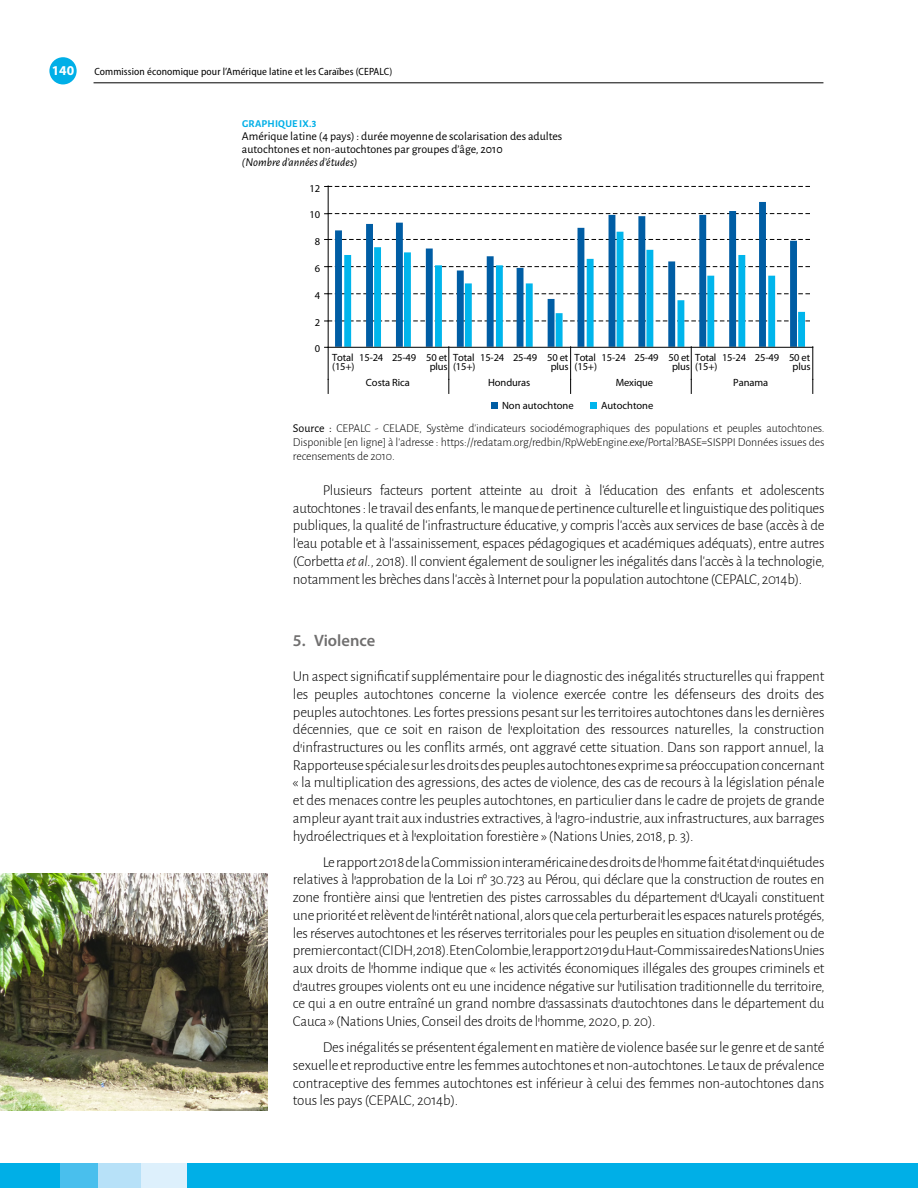
<style>
.page{position:relative;width:918px;height:1188px;background:#fff}
.page>*{position:absolute;margin:0;border:0;box-sizing:border-box;transform-origin:0 0}
.t1{font:600 16.5px "Myriad Pro";color:#706f6f}
.t2{font:300 15px/17.7px "Alegreya Sans";letter-spacing:-.02em;color:#000;text-align:justify}
.t3{font:700 13.5px "Myriad Pro";color:#fff}
.t4{font:300 12px/14.4px "Alegreya Sans";letter-spacing:-.01em;color:#000;text-align:justify}
.t5{font:12px/12.8px "Alegreya Sans";color:#000}
.t6{font:italic 12px "Alegreya Sans";color:#000}
.t7{font:10.5px/9.9px "Myriad Pro";letter-spacing:-.015em;color:#000}
.t8{font:semi-condensed 10.5px "Myriad Pro";letter-spacing:.01em;color:#000}
.t9{font:700 10.5px "Alegreya Sans";letter-spacing:.015em;color:#00afe7}
.s1{font-weight:400}
.s2{font-style:italic}
</style>
<div class="page">
<hr style="left:94px;top:82px;width:729px;height:1px;background:#000">
<div style="left:49px;top:57px;width:28px;height:27px;background:#00afe7;border-radius:50%"></div>
<div style="left:0;top:1163px;width:918px;height:25px;background:#00afe7"></div>
<div style="left:60px;top:1163px;width:46px;height:25px;background:#49bfed"></div>
<div style="left:99px;top:1163px;width:45px;height:25px;background:#b7e1f8"></div>
<div style="left:141px;top:1163px;width:46px;height:25px;background:#ddf0fc"></div>
<img style="left:0;top:874px;width:267px;height:236px">
<svg style="left:492px;top:402px;width:6px;height:6px"></svg>
<svg style="left:590px;top:402px;width:6px;height:6px"></svg>
<svg style="left:325px;top:321px;width:485px;height:1px"></svg>
<svg style="left:325px;top:293px;width:485px;height:2px"></svg>
<svg style="left:325px;top:266px;width:485px;height:1px"></svg>
<svg style="left:325px;top:239px;width:485px;height:1px"></svg>
<svg style="left:325px;top:213px;width:485px;height:1px"></svg>
<svg style="left:325px;top:186px;width:485px;height:1px"></svg>
<svg style="left:335px;top:202px;width:462px;height:145px"></svg>
<svg style="left:344px;top:232px;width:461px;height:115px"></svg>
<hr style="left:328px;top:347px;width:485px;height:1px;background:#000">
<hr style="left:328px;top:186px;width:1px;height:193px;background:#000">
<hr style="left:448px;top:347px;width:1px;height:32px;background:#000">
<hr style="left:570px;top:347px;width:1px;height:32px;background:#000">
<hr style="left:691px;top:347px;width:1px;height:32px;background:#000">
<hr style="left:812px;top:347px;width:1px;height:32px;background:#000">
<svg style="left:328px;top:379px;width:1px;height:14px"></svg>
<svg style="left:448px;top:379px;width:1px;height:14px"></svg>
<svg style="left:570px;top:379px;width:1px;height:14px"></svg>
<svg style="left:691px;top:379px;width:1px;height:14px"></svg>
<svg style="left:812px;top:379px;width:1px;height:14px"></svg>
<p class="t3" style="left:52px;top:62px;width:24px">140</p>
<p class="t8" style="left:94px;top:65px;width:299px">Commission économique pour l’Amérique latine et les Caraïbes (CEPALC)</p>
<p class="t9" style="left:242px;top:116px;width:76px">GRAPHIQUE IX.3</p>
<p class="t5" style="left:242px;top:129px;width:322px">Amérique latine (4 pays) : durée moyenne de scolarisation des adultes autochtones et non-autochtones par groupes d’âge, 2010</p>
<p class="t6" style="left:242px;top:154px;width:117px">(Nombre d’années d’études)</p>
<p class="t7" style="left:309px;top:183px;width:12px">12</p>
<p class="t7" style="left:309px;top:210px;width:12px">10</p>
<p class="t7" style="left:315px;top:237px;width:7px">8</p>
<p class="t7" style="left:315px;top:263px;width:7px">6</p>
<p class="t7" style="left:315px;top:290px;width:7px">4</p>
<p class="t7" style="left:315px;top:317px;width:7px">2</p>
<p class="t7" style="left:315px;top:344px;width:7px">0</p>
<p class="t7" style="left:332px;top:352px;width:24px">Total (15+)</p>
<p class="t7" style="left:359px;top:352px;width:90px;text-align:right">15-24 25-49 50 et plus</p>
<p class="t7" style="left:453px;top:352px;width:24px">Total (15+)</p>
<p class="t7" style="left:480px;top:352px;width:90px;text-align:right">15-24 25-49 50 et plus</p>
<p class="t7" style="left:575px;top:352px;width:24px">Total (15+)</p>
<p class="t7" style="left:602px;top:352px;width:90px;text-align:right">15-24 25-49 50 et plus</p>
<p class="t7" style="left:695px;top:352px;width:24px">Total (15+)</p>
<p class="t7" style="left:722px;top:352px;width:90px;text-align:right">15-24 25-49 50 et plus</p>
<p class="t7" style="left:366px;top:377px;width:45px">Costa Rica</p>
<p class="t7" style="left:488px;top:377px;width:44px">Honduras</p>
<p class="t7" style="left:616px;top:377px;width:39px">Mexique</p>
<p class="t7" style="left:733px;top:377px;width:36px">Panama</p>
<p class="t4" style="left:293px;top:420px;width:533px"><span class="s1">Source :</span> CEPALC - CELADE, Système d’indicateurs sociodémographiques des populations et peuples autochtones.<br>Disponible [en ligne] à l’adresse : https://redatam.org/redbin/RpWebEngine.exe/Portal?BASE=SISPPI Données issues des recensements de 2010.</p>
<p class="t2" style="left:293px;top:481px;width:533px;text-indent:30px">Plusieurs facteurs portent atteinte au droit à l’éducation des enfants et adolescents autochtones : le travail des enfants, le manque de pertinence culturelle et linguistique des politiques publiques, la qualité de l’infrastructure éducative, y compris l’accès aux services de base (accès à de l’eau potable et à l’assainissement, espaces pédagogiques et académiques adéquats), entre autres (Corbetta <span class="s2">et al</span>., 2018). Il convient également de souligner les inégalités dans l’accès à la technologie, notamment les brèches dans l’accès à Internet pour la population autochtone (CEPALC, 2014b).</p>
<p class="t7" style="left:502px;top:400px;width:73px">Non autochtone</p>
<p class="t7" style="left:601px;top:400px;width:54px">Autochtone</p>
<p class="t1" style="left:293px;top:630px;width:84px">5. Violence</p>
<p class="t2" style="left:293px;top:667px;width:533px">Un aspect significatif supplémentaire pour le diagnostic des inégalités structurelles qui frappent les peuples autochtones concerne la violence exercée contre les défenseurs des droits des peuples autochtones. Les fortes pressions pesant sur les territoires autochtones dans les dernières décennies, que ce soit en raison de l’exploitation des ressources naturelles, la construction d’infrastructures ou les conflits armés, ont aggravé cette situation. Dans son rapport annuel, la Rapporteuse spéciale sur les droits des peuples autochtones exprime sa préoccupation concernant « la multiplication des agressions, des actes de violence, des cas de recours à la législation pénale et des menaces contre les peuples autochtones, en particulier dans le cadre de projets de grande ampleur ayant trait aux industries extractives, à l’agro-industrie, aux infrastructures, aux barrages hydroélectriques et à l’exploitation forestière » (Nations Unies, 2018, p. 3).</p>
<p class="t2" style="left:293px;top:853px;width:533px;text-indent:30px">Le rapport 2018 de la Commission interaméricaine des droits de l’homme fait état d’inquiétudes relatives à l’approbation de la Loi n° 30.723 au Pérou, qui déclare que la construction de routes en zone frontière ainsi que l’entretien des pistes carrossables du département d’Ucayali constituent une priorité et relèvent de l’intérêt national, alors que cela perturberait les espaces naturels protégés, les réserves autochtones et les réserves territoriales pour les peuples en situation d’isolement ou de premier contact (CIDH, 2018). Et en Colombie, le rapport 2019 du Haut-Commissaire des Nations Unies aux droits de l’homme indique que « les activités économiques illégales des groupes criminels et d’autres groupes violents ont eu une incidence négative sur l’utilisation traditionnelle du territoire, ce qui a en outre entraîné un grand nombre d’assassinats d’autochtones dans le département du Cauca » (Nations Unies, Conseil des droits de l’homme, 2020, p. 20).</p>
<p class="t2" style="left:293px;top:1038px;width:533px;text-indent:30px">Des inégalités se présentent également en matière de violence basée sur le genre et de santé sexuelle et reproductive entre les femmes autochtones et non-autochtones. Le taux de prévalence contraceptive des femmes autochtones est inférieur à celui des femmes non-autochtones dans tous les pays (CEPALC, 2014b).</p>
</div>
